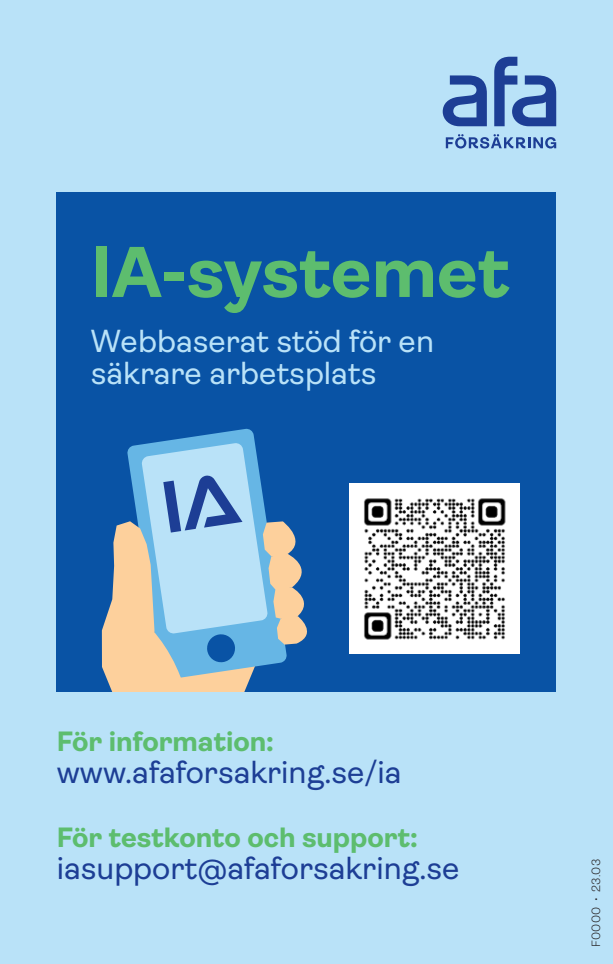
<style>
.page{position:relative;width:613px;height:964px;background:#fff}
.page>*{position:absolute;margin:0;border:0;box-sizing:border-box;transform-origin:0 0}
.t1{font:700 72px "Ambit";color:#5dbd6e}
.t2{font:32px "Ambit";color:#1d3e95}
.t3{font:32px/32px "Ambit";color:#b9e2f8}
.t4{font:700 28px "Ambit";color:#5dbd6e}
.t5{font:300 12px "Ambit";letter-spacing:.02em;color:#231f20}
</style>
<div class="page">
<div style="left:0;top:0;width:612px;height:964px;background:#b9e2f8"></div>
<svg style="left:445px;top:134px;width:111px;height:14px"></svg>
<svg style="left:442px;top:75px;width:44px;height:51px"></svg>
<svg style="left:494px;top:57px;width:62px;height:69px"></svg>
<div style="left:57px;top:193px;width:499px;height:499px;background:#0953a5"></div>
<img style="left:349px;top:484px;width:170px;height:169px">
<svg style="left:127px;top:428px;width:160px;height:239px"></svg>
<svg style="left:141px;top:443px;width:127px;height:191px;background:#8ac3e8"></svg>
<svg style="left:263px;top:521px;width:44px;height:123px"></svg>
<svg style="left:102px;top:475px;width:155px;height:217px;background:#a3bdcc"></svg>
<p class="t1" style="left:91px;top:232px;width:420px">IA-systemet</p>
<p class="t3" style="left:91px;top:325px;width:344px">Webbaserat stöd för en säkrare arbetsplats</p>
<p class="t4" style="left:57px;top:726px;width:219px">För information:</p>
<p class="t2" style="left:57px;top:754px;width:346px">www.afaforsakring.se/ia</p>
<p class="t4" style="left:57px;top:822px;width:362px">För testkonto och support:</p>
<p class="t2" style="left:57px;top:850px;width:404px">iasupport@afaforsakring.se</p>
<p class="t5" style="left:589px;top:947px;width:89px;rotate:-90deg">F0000 • 23.03</p>
</div>
